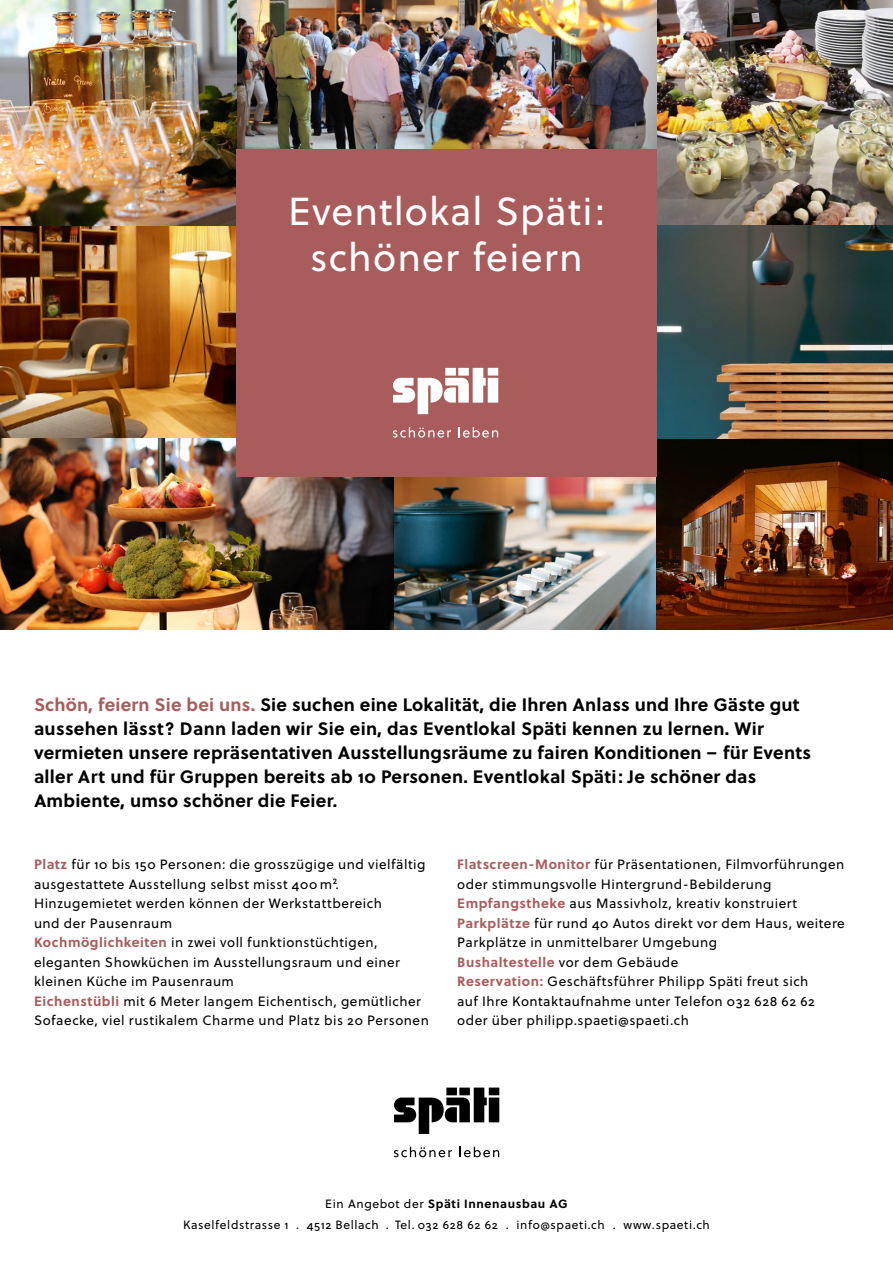
<style>
.page{position:relative;width:893px;height:1263px;background:#fff}
.page>*{position:absolute;margin:0;border:0;box-sizing:border-box;transform-origin:0 0}
.t1{font:39px/46.5px "Soleil";letter-spacing:.03em;color:#fff;text-align:center}
.t2{font:700 18px/24px "Soleil";letter-spacing:.01em;color:#000}
.t3{font:13.5px/19.5px "Soleil";letter-spacing:.035em;color:#000}
.t4{font:12px/21px "Soleil";letter-spacing:.05em;color:#000;text-align:center}
.s1{color:#a95c5c}
.s2{font-weight:700;color:#a95c5c}
.s3{font-weight:700}
</style>
<div class="page">
<img style="left:657px;top:0;width:236px;height:225px">
<img style="left:394px;top:476px;width:263px;height:153px">
<img style="left:0;top:225px;width:236px;height:213px">
<img style="left:236px;top:0;width:421px;height:149px">
<img style="left:0;top:438px;width:394px;height:191px">
<img style="left:657px;top:438px;width:236px;height:191px">
<img style="left:657px;top:225px;width:236px;height:213px">
<img style="left:0;top:0;width:236px;height:225px">
<div style="left:236px;top:149px;width:421px;height:327px;background:#a95c5c"></div>
<svg style="left:393px;top:368px;width:105px;height:46px"></svg>
<svg style="left:393px;top:427px;width:58px;height:11px"></svg>
<svg style="left:459px;top:427px;width:39px;height:11px"></svg>
<svg style="left:394px;top:1087px;width:105px;height:47px"></svg>
<svg style="left:394px;top:1147px;width:58px;height:10px"></svg>
<svg style="left:460px;top:1147px;width:39px;height:10px"></svg>
<h1 class="t1" style="left:288px;top:187px;width:318px">Eventlokal Späti: schöner feiern</h1>
<p class="t2" style="left:34px;top:692px;width:778px"><span class="s1">Schön, feiern Sie bei uns.</span> Sie suchen eine Lokalität, die Ihren Anlass und Ihre Gäste gut aussehen lässt? Dann laden wir Sie ein, das Eventlokal Späti kennen zu lernen. Wir vermieten unsere repräsentativen Ausstellungsräume zu fairen Konditionen – für Events aller Art und für Gruppen bereits ab 10 Personen. Eventlokal Späti: Je schöner das Ambiente, umso schöner die Feier.</p>
<p class="t3" style="left:34px;top:854px;width:396px"><span class="s2">Platz</span> für 10 bis 150 Personen: die grosszügige und vielfältig ausgestattete Ausstellung selbst misst 400 m².<br>Hinzugemietet werden können der Werkstattbereich<br>und der Pausenraum<br><span class="s2">Kochmöglichkeiten</span> in zwei voll funktionstüchtigen, eleganten Showküchen im Ausstellungsraum und einer kleinen Küche im Pausenraum<br><span class="s2">Eichenstübli</span> mit 6 Meter langem Eichentisch, gemütlicher Sofaecke, viel rustikalem Charme und Platz bis 20 Personen</p>
<p class="t3" style="left:457px;top:854px;width:389px"><span class="s2">Flatscreen-Monitor</span> für Präsentationen, Filmvorführungen oder stimmungsvolle Hintergrund-Bebilderung <span class="s2">Empfangstheke</span> aus Massivholz, kreativ konstruiert <span class="s2">Parkplätze</span> für rund 40 Autos direkt vor dem Haus, weitere Parkplätze in unmittelbarer Umgebung<br><span class="s2">Bushaltestelle</span> vor dem Gebäude<br><span class="s2">Reservation:</span> Geschäftsführer Philipp Späti freut sich<br>auf Ihre Kontaktaufnahme unter Telefon 032 628 62 62 oder über philipp.spaeti@spaeti.ch</p>
<p class="t4" style="left:183px;top:1193px;width:528px">Ein Angebot der <span class="s3">Späti Innenausbau AG<br></span>Kaselfeldstrasse 1 . 4512 Bellach . Tel. 032 628 62 62 . info@spaeti.ch . www.spaeti.ch</p>
</div>
